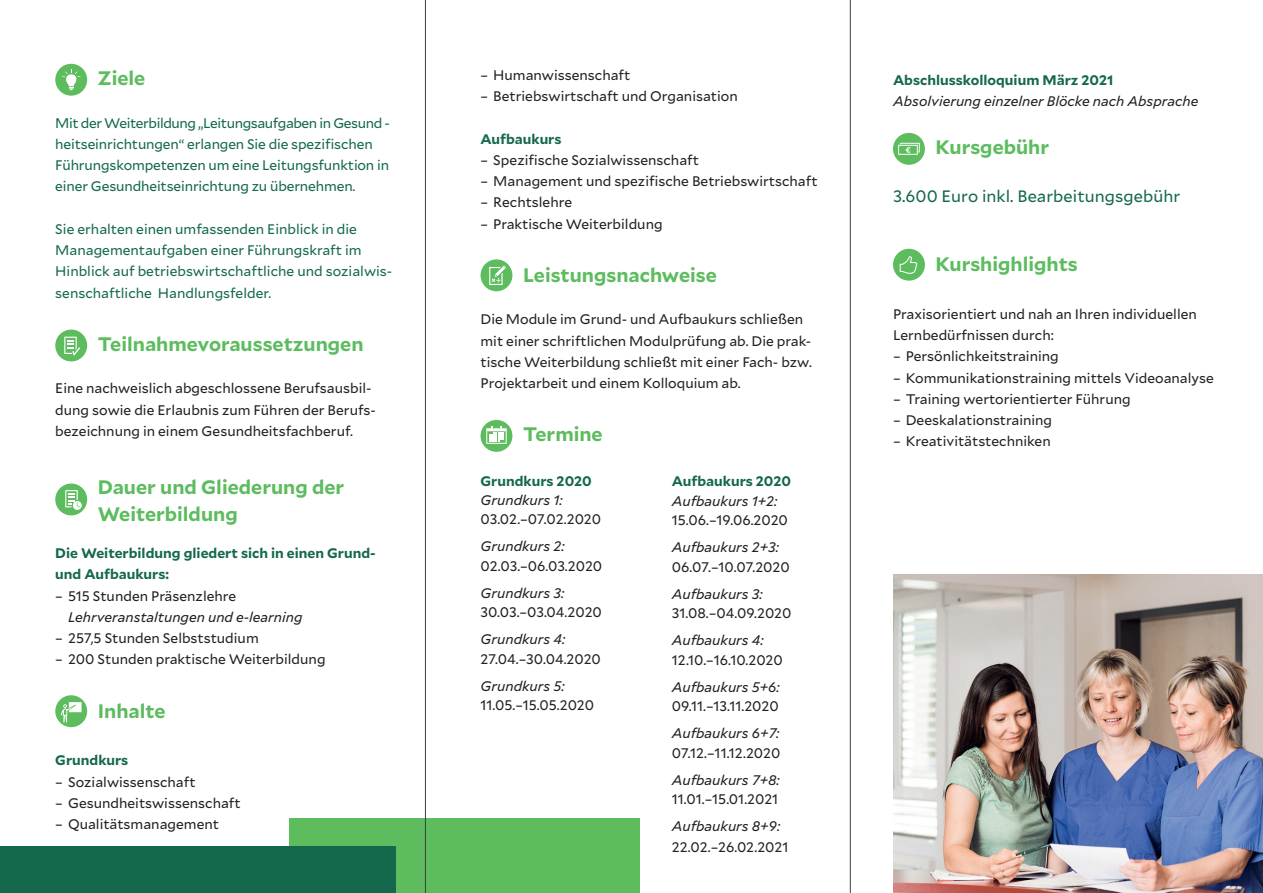
<style>
.page{position:relative;width:1263px;height:893px;background:#fff}
.page>*{position:absolute;margin:0;border:0;box-sizing:border-box;transform-origin:0 0}
.t1{font:700 19.5px/26.5px "Mallory";color:#5cbc5e}
.t2{font:16.5px "Mallory";letter-spacing:.005em;color:#14684c}
.t3{font:13.8px/21.3px "Mallory";color:#231f20}
.t4{font:13.8px/21.3px "Mallory";letter-spacing:-.01em;color:#14684c}
.t5{font:italic 13.8px "Mallory";color:#231f20}
.t6{font:700 13.8px/21.3px "Mallory";color:#14684c}
</style>
<div class="page">
<div style="left:55px;top:64px;width:32px;height:32px;background:#5cbc5e;border-radius:50%"></div>
<svg style="left:62px;top:69px;width:18px;height:21px"></svg>
<div style="left:55px;top:330px;width:32px;height:31px;background:#5cbc5e;border-radius:50%"></div>
<svg style="left:64px;top:337px;width:16px;height:19px"></svg>
<div style="left:893px;top:133px;width:32px;height:32px;background:#5cbc5e;border-radius:50%"></div>
<svg style="left:898px;top:143px;width:22px;height:12px"></svg>
<div style="left:480px;top:420px;width:32px;height:32px;background:#5cbc5e;border-radius:50%"></div>
<svg style="left:486px;top:426px;width:21px;height:18px"></svg>
<div style="left:480px;top:259px;width:32px;height:32px;background:#5cbc5e;border-radius:50%"></div>
<svg style="left:489px;top:266px;width:17px;height:19px"></svg>
<div style="left:55px;top:484px;width:32px;height:31px;background:#5cbc5e;border-radius:50%"></div>
<svg style="left:65px;top:490px;width:17px;height:20px"></svg>
<div style="left:55px;top:695px;width:32px;height:32px;background:#5cbc5e;border-radius:50%"></div>
<svg style="left:61px;top:702px;width:21px;height:20px"></svg>
<div style="left:289px;top:819px;width:351px;height:74px;background:#5cbc5e"></div>
<div style="left:0;top:846px;width:395px;height:47px;background:#14684c"></div>
<div style="left:893px;top:249px;width:32px;height:32px;background:#5cbc5e;border-radius:50%"></div>
<svg style="left:900px;top:256px;width:17px;height:18px"></svg>
<img style="left:893px;top:574px;width:370px;height:319px">
<hr style="left:425px;top:0;width:1px;height:893px;background:#3e3e3f">
<hr style="left:850px;top:0;width:1px;height:893px;background:#3e3e3f">
<h1 class="t1" style="left:98px;top:64px;width:49px">Ziele</h1>
<p class="t4" style="left:55px;top:111px;width:336px">Mit der Weiterbildung „Leitungsaufgaben in Gesund - heitseinrichtungen“ erlangen Sie die spezifischen Führungskompetenzen um eine Leitungsfunktion in einer Gesundheitseinrichtung zu übernehmen.</p>
<p class="t4" style="left:55px;top:218px;width:339px">Sie erhalten einen umfassenden Einblick in die Managementaufgaben einer Führungskraft im Hinblick auf betriebswirtschaftliche und sozialwis&shy;senschaftliche Handlungsfelder.</p>
<h1 class="t1" style="left:98px;top:329px;width:267px">Teilnahmevoraussetzungen</h1>
<p class="t3" style="left:55px;top:377px;width:322px">Eine nachweislich abgeschlossene Berufsausbil&shy;dung sowie die Erlaubnis zum Führen der Berufs&shy;bezeichnung in einem Gesundheitsfachberuf.</p>
<h1 class="t1" style="left:98px;top:473px;width:248px">Dauer und Gliederung der<br>Weiterbildung</h1>
<p class="t6" style="left:55px;top:542px;width:322px">Die Weiterbildung gliedert sich in einen Grund&shy;und Aufbaukurs:</p>
<p class="t3" style="left:55px;top:584px;width:183px">– 515 Stunden Präsenzlehre</p>
<p class="t5" style="left:68px;top:607px;width:236px">Lehrveranstaltungen und e-learning</p>
<p class="t3" style="left:55px;top:627px;width:205px">– 257,5 Stunden Selbststudium</p>
<p class="t3" style="left:55px;top:648px;width:272px">– 200 Stunden praktische Weiterbildung</p>
<h1 class="t1" style="left:98px;top:696px;width:69px">Inhalte</h1>
<p class="t6" style="left:55px;top:749px;width:75px">Grundkurs</p>
<p class="t3" style="left:55px;top:770px;width:142px">– Sozialwissenschaft</p>
<p class="t3" style="left:55px;top:792px;width:187px">– Gesundheitswissenschaft</p>
<p class="t3" style="left:55px;top:813px;width:165px">– Qualitätsmanagement</p>
<p class="t3" style="left:480px;top:63px;width:151px">– Humanwissenschaft</p>
<p class="t3" style="left:480px;top:85px;width:259px">– Betriebswirtschaft und Organisation</p>
<p class="t6" style="left:480px;top:127px;width:83px">Aufbaukurs</p>
<p class="t3" style="left:480px;top:149px;width:220px">– Spezifische Sozialwissenschaft</p>
<p class="t3" style="left:480px;top:170px;width:339px">– Management und spezifische Betriebswirtschaft</p>
<p class="t3" style="left:480px;top:191px;width:93px">– Rechtslehre</p>
<p class="t3" style="left:480px;top:212px;width:184px">– Praktische Weiterbildung</p>
<h1 class="t1" style="left:523px;top:260px;width:195px">Leistungsnachweise</h1>
<p class="t3" style="left:480px;top:308px;width:333px">Die Module im Grund- und Aufbaukurs schließen mit einer schriftlichen Modulprüfung ab. Die prak&shy;tische Weiterbildung schließt mit einer Fach- bzw.<br>Projektarbeit und einem Kolloquium ab.</p>
<h1 class="t1" style="left:523px;top:420px;width:81px">Termine</h1>
<p class="t6" style="left:480px;top:469px;width:113px">Grundkurs 2020</p>
<p class="t5" style="left:480px;top:490px;width:84px">Grundkurs 1:</p>
<p class="t3" style="left:480px;top:508px;width:122px">03.02.–07.02.2020</p>
<p class="t5" style="left:480px;top:537px;width:86px">Grundkurs 2:</p>
<p class="t3" style="left:480px;top:555px;width:123px">02.03.–06.03.2020</p>
<p class="t5" style="left:480px;top:583px;width:85px">Grundkurs 3:</p>
<p class="t3" style="left:480px;top:601px;width:123px">30.03.–03.04.2020</p>
<p class="t5" style="left:480px;top:630px;width:86px">Grundkurs 4:</p>
<p class="t3" style="left:480px;top:648px;width:122px">27.04.–30.04.2020</p>
<p class="t5" style="left:480px;top:676px;width:86px">Grundkurs 5:</p>
<p class="t3" style="left:480px;top:694px;width:115px">11.05.–15.05.2020</p>
<p class="t6" style="left:672px;top:470px;width:121px">Aufbaukurs 2020</p>
<p class="t5" style="left:672px;top:491px;width:107px">Aufbaukurs 1+2:</p>
<p class="t3" style="left:672px;top:509px;width:118px">15.06.–19.06.2020</p>
<p class="t5" style="left:672px;top:537px;width:109px">Aufbaukurs 2+3:</p>
<p class="t3" style="left:672px;top:555px;width:119px">06.07.–10.07.2020</p>
<p class="t5" style="left:672px;top:584px;width:92px">Aufbaukurs 3:</p>
<p class="t3" style="left:672px;top:602px;width:121px">31.08.–04.09.2020</p>
<p class="t5" style="left:672px;top:630px;width:93px">Aufbaukurs 4:</p>
<p class="t3" style="left:672px;top:648px;width:112px">12.10.–16.10.2020</p>
<p class="t5" style="left:672px;top:677px;width:109px">Aufbaukurs 5+6:</p>
<p class="t3" style="left:672px;top:695px;width:108px">09.11.–13.11.2020</p>
<p class="t5" style="left:672px;top:723px;width:109px">Aufbaukurs 6+7:</p>
<p class="t3" style="left:672px;top:741px;width:110px">07.12.–11.12.2020</p>
<p class="t5" style="left:672px;top:770px;width:109px">Aufbaukurs 7+8:</p>
<p class="t3" style="left:672px;top:788px;width:108px">11.01.–15.01.2021</p>
<p class="t5" style="left:672px;top:816px;width:110px">Aufbaukurs 8+9:</p>
<p class="t3" style="left:672px;top:836px;width:118px">22.02.–26.02.2021</p>
<p class="t6" style="left:893px;top:69px;width:222px">Abschlusskolloquium März 2021</p>
<p class="t5" style="left:893px;top:92px;width:307px">Absolvierung einzelner Blöcke nach Absprache</p>
<h1 class="t1" style="left:935px;top:133px;width:115px">Kursgebühr</h1>
<p class="t2" style="left:893px;top:184px;width:289px">3.600 Euro inkl. Bearbeitungsgebühr</p>
<h1 class="t1" style="left:935px;top:250px;width:144px">Kurshighlights</h1>
<p class="t3" style="left:893px;top:303px;width:305px">Praxisorientiert und nah an Ihren individuellen<br>Lernbedürfnissen durch:</p>
<p class="t3" style="left:893px;top:345px;width:167px">– Persönlichkeitstraining</p>
<p class="t3" style="left:893px;top:366px;width:322px">– Kommunikationstraining mittels Videoanalyse</p>
<p class="t3" style="left:893px;top:388px;width:239px">– Training wertorientierter Führung</p>
<p class="t3" style="left:893px;top:409px;width:161px">– Deeskalationstraining</p>
<p class="t3" style="left:893px;top:430px;width:159px">– Kreativitätstechniken</p>
</div>
